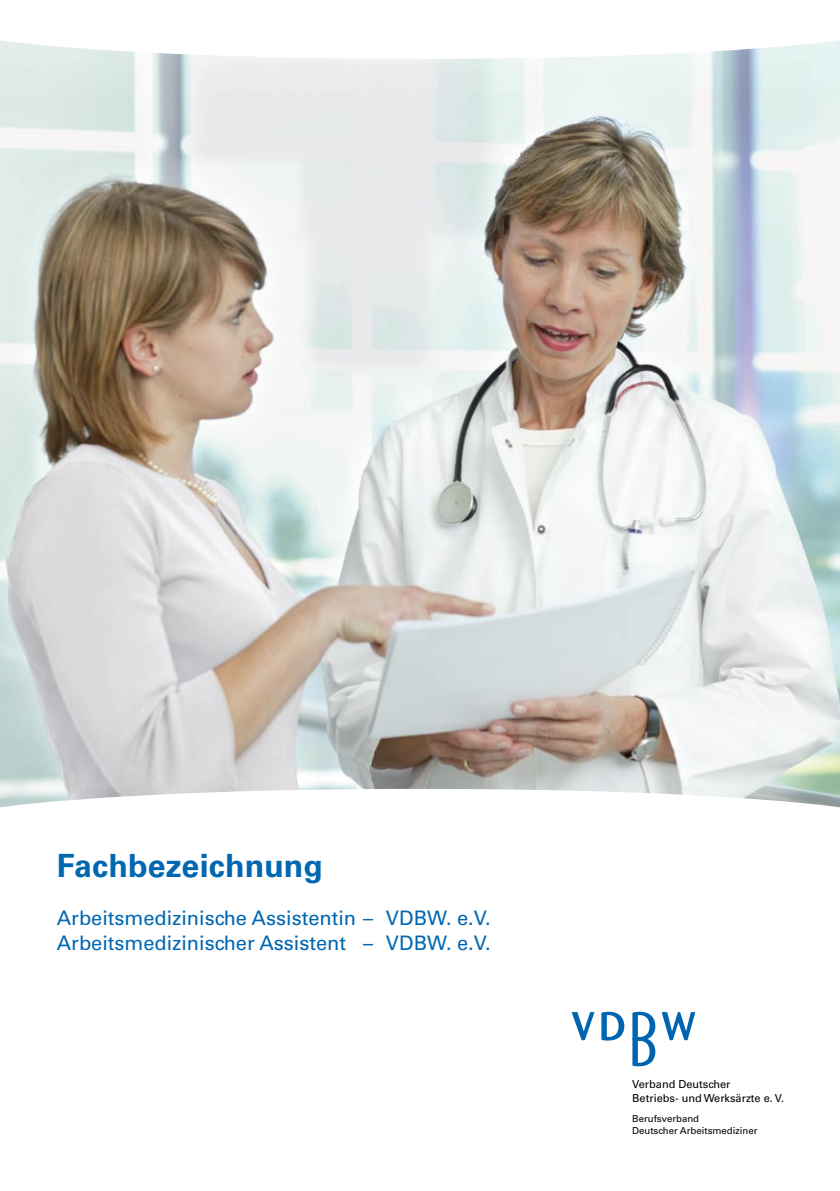
<style>
.page{position:relative;width:840px;height:1191px;background:#fff}
.page>*{position:absolute;margin:0;border:0;box-sizing:border-box;transform-origin:0 0}
.t1{font:700 32px "Univers";color:#0067b1}
.t2{font:20px/24px "Univers";color:#0067b1}
.t3{font:11.4px/12.8px "Univers";color:#000}
.t4{font:11px/13.8px "Univers";color:#000}
.t5{font:9.6px/12.4px "Univers";color:#000}
.t6{font:8.6px/10px "Univers";color:#000}
</style>
<div class="page">
<svg style="left:632px;top:1011px;width:23px;height:55px"></svg>
<svg style="left:571px;top:1012px;width:23px;height:28px"></svg>
<svg style="left:601px;top:1011px;width:23px;height:29px"></svg>
<svg style="left:661px;top:1012px;width:33px;height:28px"></svg>
<img style="left:0;top:113px;width:839px;height:676px">
<img style="left:0;top:59px;width:839px;height:54px">
<svg style="left:0;top:40px;width:839px;height:19px"></svg>
<svg style="left:0;top:789px;width:839px;height:19px"></svg>
<h1 class="t1" style="left:57px;top:847px;width:267px">Fachbezeichnung</h1>
<p class="t2" style="left:57px;top:906px;width:435px">Arbeitsmedizinische Assistentin – VDBW. e.V.<br>Arbeitsmedizinischer Assistent – VDBW. e.V.</p>
<p class="t4" style="left:632px;top:1077px;width:153px">Verband Deutscher<br>Betriebs- und Werksärzte e. V.</p>
<p class="t5" style="left:632px;top:1112px;width:127px">Berufsverband<br>Deutscher Arbeitsmediziner</p>
<p class="t3" style="left:632px;top:1080px;width:158px">Verband Deutscher<br>Betriebs- und Werksärzte e.V.</p>
<p class="t6" style="left:632px;top:1112px;width:113px">Berufsverband<br>Deutscher Arbeitsmediziner</p>
</div>
